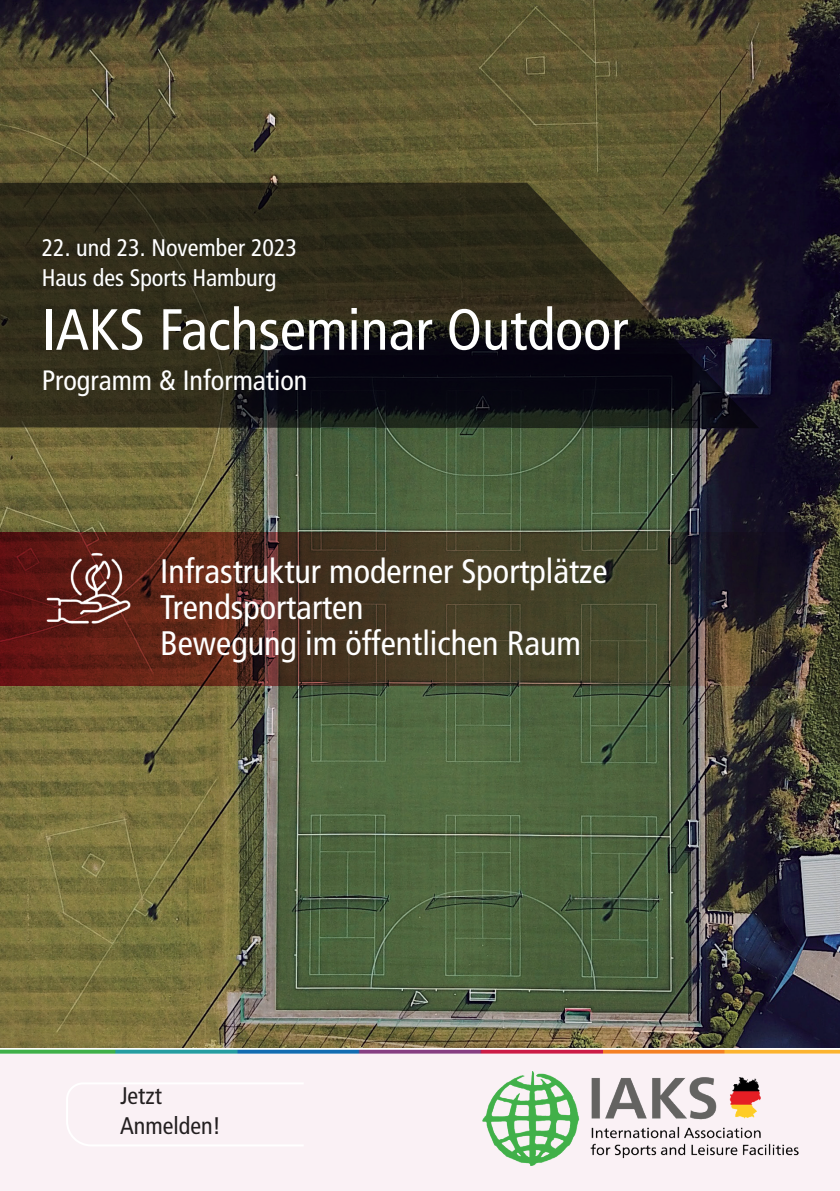
<style>
.page{position:relative;width:840px;height:1191px;background:#fff}
.page>*{position:absolute;margin:0;border:0;box-sizing:border-box;transform-origin:0 0}
.t1{font:condensed 58px "Frutiger LT";color:#fff}
.t2{font:condensed 34px/36px "Frutiger LT";color:#fff}
.t3{font:condensed 28px "Frutiger LT";color:#fff}
.t4{font:condensed 24px/30px "Frutiger LT";color:#fff}
.t5{font:condensed 24px/30px "Frutiger LT";color:#231f20}
</style>
<div class="page">
<img style="left:0;top:0;width:839px;height:1047px">
<svg style="left:0;top:533px;width:839px;height:152px;background:#493324"></svg>
<svg style="left:0;top:183px;width:759px;height:245px;background:#29261b"></svg>
<div style="left:0;top:1053px;width:839px;height:138px;background:#faf1f5"></div>
<img style="left:482px;top:1071px;width:317px;height:95px">
<img style="left:0;top:1049px;width:839px;height:4px">
<img style="left:31px;top:545px;width:115px;height:86px">
<svg style="left:66px;top:1083px;width:237px;height:63px"></svg>
<p class="t4" style="left:42px;top:232px;width:257px">22. und 23. November 2023<br>Haus des Sports Hamburg</p>
<h1 class="t1" style="left:42px;top:296px;width:588px">IAKS Fachseminar Outdoor</h1>
<p class="t3" style="left:42px;top:364px;width:267px">Programm &amp; Information</p>
<p class="t2" style="left:160px;top:553px;width:448px">Infrastruktur moderner Sportplätze<br>Trendsportarten<br>Bewegung im öffentlichen Raum</p>
<p class="t5" style="left:120px;top:1081px;width:102px">Jetzt<br>Anmelden!</p>
</div>
